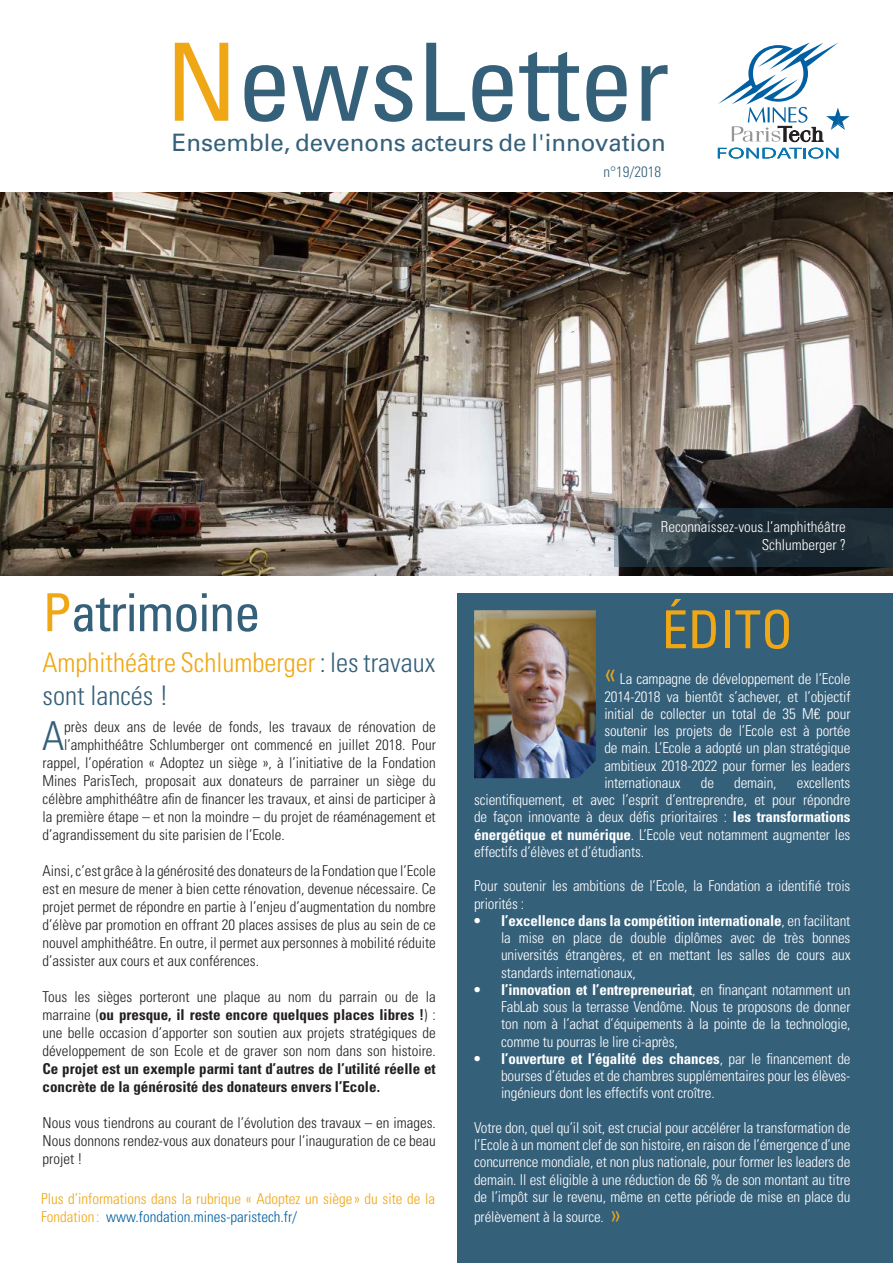
<style>
.page{position:relative;width:893px;height:1263px;background:#fff}
.page>*{position:absolute;margin:0;border:0;box-sizing:border-box;transform-origin:0 0}
.t1{font:condensed 108px "Univers LT Std";color:#35607a}
.t2{font:condensed 52.5px "Univers LT Std";letter-spacing:-.02em;color:#35607a}
.t3{font:condensed 52.5px "Univers LT Std";color:#efa715}
.t4{font:300 condensed 39.9px "Univers LT Std";color:#35607a}
.t5{font:300 condensed 27px/32.4px "Univers LT Std";color:#efa715}
.t6{font:24px "Univers LT Std";color:#35607a}
.t7{font:300 condensed 15px/17.2px "Univers LT Std";letter-spacing:-.01em;color:#fff;text-align:justify}
.t8{font:300 condensed 15px/18px "Univers LT Std";color:#231f20;text-align:justify}
.t9{font:700 condensed 15px/18px "Univers LT Std";color:#231f20}
.t10{font:300 condensed 15px/18px "Univers LT Std";color:#efa715}
.t11{font:300 condensed 15px "Univers LT Std";color:#35607a}
.s1{color:#efa715}
.s2{color:#35607a}
.s3{font-weight:700}
.s4{color:#0060a2}
.s5{font-size:30px;color:#efa715}
.s6{font-size:27px;color:#efa715}
</style>
<div class="page">
<div style="left:457px;top:593px;width:436px;height:670px;background:#35607a"></div>
<svg style="left:718px;top:148px;width:120px;height:11px"></svg>
<svg style="left:718px;top:43px;width:132px;height:99px"></svg>
<img style="left:474px;top:610px;width:122px;height:168px">
<img style="left:0;top:192px;width:893px;height:383px">
<svg style="left:614px;top:508px;width:279px;height:59px;background:#2a3942"></svg>
<h1 class="t1" style="left:166px;top:14px;width:505px"><span class="s1">N</span>ewsLetter</h1>
<h3 class="t6" style="left:172px;top:128px;width:495px">Ensemble, devenons acteurs de l'innovation</h3>
<p class="t11" style="left:603px;top:162px;width:59px">n°19/2018</p>
<h2 class="t2" style="left:43px;top:579px;width:220px"><span class="s1">P</span>atrimoine</h2>
<h3 class="t5" style="left:43px;top:647px;width:394px">Amphithéâtre Schlumberger <span class="s2">: les travaux sont lancés !</span></h3>
<h3 class="t4" style="left:42px;top:712px;width:24px">A</h3>
<p class="t8" style="left:64px;top:718px;width:373px">près deux ans de levée de fonds, les travaux de rénovation de</p>
<p class="t8" style="left:64px;top:736px;width:373px">l’amphithéâtre Schlumberger ont commencé en juillet 2018. Pour</p>
<p class="t8" style="left:43px;top:754px;width:395px">rappel, l’opération « Adoptez un siège », à l’initiative de la Fondation</p>
<p class="t8" style="left:43px;top:772px;width:395px">Mines ParisTech, proposait aux donateurs de parrainer un siège du</p>
<p class="t8" style="left:43px;top:790px;width:395px">célèbre amphithéâtre afin de financer les travaux, et ainsi de participer à</p>
<p class="t8" style="left:43px;top:808px;width:395px">la première étape – et non la moindre – du projet de réaménagement et</p>
<p class="t8" style="left:43px;top:826px;width:244px">d’agrandissement du site parisien de l’Ecole.</p>
<p class="t8" style="left:43px;top:862px;width:395px">Ainsi, c’est grâce à la générosité des donateurs de la Fondation que l’Ecole est en mesure de mener à bien cette rénovation, devenue nécessaire. Ce projet permet de répondre en partie à l’enjeu d’augmentation du nombre d’élève par promotion en offrant 20 places assises de plus au sein de ce nouvel amphithéâtre. En outre, il permet aux personnes à mobilité réduite d’assister aux cours et aux conférences.</p>
<p class="t8" style="left:43px;top:988px;width:395px">Tous les sièges porteront une plaque au nom du parrain ou de la marraine (<span class="s3">ou presque, il reste encore quelques places libres !</span>) : une belle occasion d’apporter son soutien aux projets stratégiques de développement de son Ecole et de graver son nom dans son histoire.</p>
<p class="t9" style="left:43px;top:1059px;width:395px">Ce projet est un exemple parmi tant d’autres de l’utilité réelle et concrète de la générosité des donateurs envers l’Ecole.</p>
<p class="t8" style="left:43px;top:1114px;width:395px">Nous vous tiendrons au courant de l’évolution des travaux – en images.<br>Nous donnons rendez-vous aux donateurs pour l’inauguration de ce beau projet !</p>
<p class="t10" style="left:41px;top:1190px;width:396px">Plus d’informations dans la rubrique « Adoptez un siège » du site de la<br>Fondation : <span class="s4">www.fondation.mines-paristech.fr/</span></p>
<p class="t7" style="left:661px;top:517px;width:186px;line-height:18px;text-align:right">Reconnaissez-vous l’amphithéâtre<br>Schlumberger ?</p>
<h2 class="t3" style="left:662px;top:596px;width:133px">ÉDITO</h2>
<p class="t7" style="left:604px;top:670px;width:248px"><span class="s5">«</span> La campagne de développement de l’Ecole 2014-2018 va bientôt s’achever, et l’objectif initial de collecter un total de 35 M€ pour soutenir les projets de l’Ecole est à portée de main. L’Ecole a adopté un plan stratégique ambitieux 2018-2022 pour former les leaders internationaux</p>
<p class="t7" style="left:474px;top:774px;width:378px;text-indent:323px">excellents scientifiquement, et avec l’esprit d’entreprendre, et pour répondre de façon innovante à deux défis prioritaires : <span class="s3">les transformations énergétique et numérique</span>. L’Ecole veut notamment augmenter les effectifs d’élèves et d’étudiants.</p>
<p class="t7" style="left:474px;top:877px;width:378px">Pour soutenir les ambitions de l’Ecole, la Fondation a identifié trois priorités :</p>
<p class="t7" style="left:501px;top:912px;width:351px;text-indent:-27px"><span class="s3">• l’excellence dans la compétition internationale</span>, en facilitant la mise en place de double diplômes avec de très bonnes universités étrangères, et en mettant les salles de cours aux standards internationaux,</p>
<p class="t7" style="left:501px;top:981px;width:351px;text-indent:-27px"><span class="s3">• l’innovation et l’entrepreneuriat</span>, en finançant notamment un FabLab sous la terrasse Vendôme. Nous te proposons de donner ton nom à l’achat d’équipements à la pointe de la technologie, comme tu pourras le lire ci-après,</p>
<p class="t7" style="left:501px;top:1050px;width:351px;text-indent:-27px"><span class="s3">• l’ouverture et l’égalité des chances</span>, par le financement de bourses d’études et de chambres supplémentaires pour les élèves&shy;ingénieurs dont les effectifs vont croître.</p>
<p class="t7" style="left:474px;top:1119px;width:378px">Votre don, quel qu’il soit, est crucial pour accélérer la transformation de l’Ecole à un moment clef de son histoire, en raison de l’émergence d’une concurrence mondiale, et non plus nationale, pour former les leaders de demain. Il est éligible à une réduction de 66 % de son montant au titre de l’impôt sur le revenu, même en cette période de mise en place du</p>
<p class="t7" style="left:474px;top:1208px;width:148px">prélèvement à la source. <span class="s6">»</span></p>
<p class="t7" style="left:701px;top:774px;width:15px">de</p>
<p class="t7" style="left:734px;top:774px;width:44px">demain,</p>
</div>
